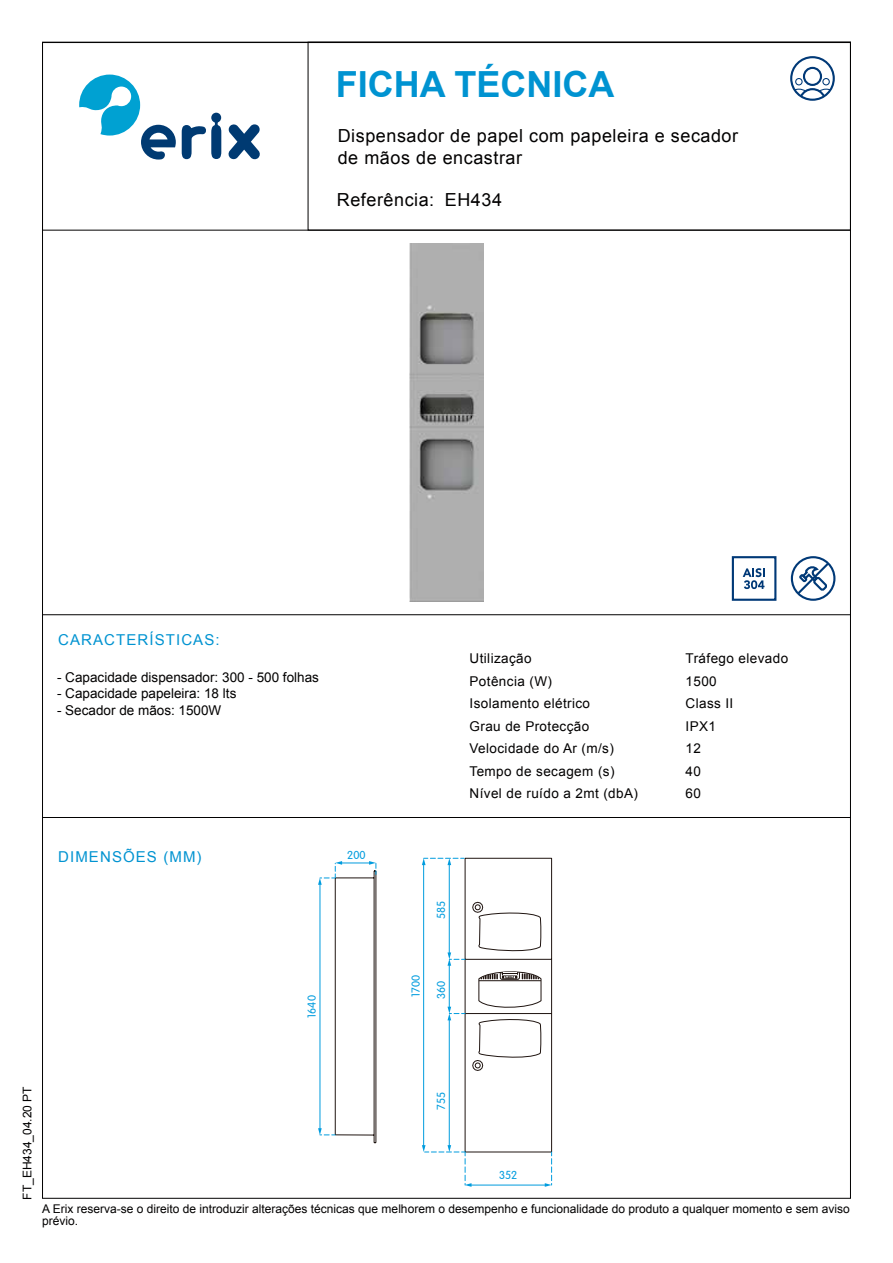
<style>
.page{position:relative;width:893px;height:1263px;background:#fff}
.page>*{position:absolute;margin:0;border:0;box-sizing:border-box;transform-origin:0 0}
.t1{font:700 36px "Arial";color:#0093d1}
.t2{font:18px/21.6px "Arial";letter-spacing:.03em;color:#020101}
.t3{font:15px "Arial";letter-spacing:.075em;color:#0093d1}
.t4{font:13.5px "Arial";letter-spacing:.03em;color:#020101}
.t5{font:13.5px "Arial";color:#020101}
.t6{font:12px/12px "Arial";color:#020101}
.t7{font:300 11.4px "VAG Rounded LT";color:#009cde}
</style>
<div class="page">
<svg style="left:182px;top:113px;width:39px;height:46px"></svg>
<svg style="left:228px;top:124px;width:32px;height:36px"></svg>
<svg style="left:79px;top:75px;width:97px;height:85px"></svg>
<div style="left:308px;top:42px;width:543px;height:188px;border:1px solid #020101"></div>
<hr style="left:42px;top:614px;width:808px;height:1px;background:#020101">
<hr style="left:42px;top:817px;width:808px;height:1px;background:#020101">
<div style="left:791px;top:556px;width:44px;height:45px;border:2px solid #003977;border-radius:50%"></div>
<svg style="left:795px;top:561px;width:36px;height:35px"></svg>
<div style="left:732px;top:556px;width:44px;height:45px;border:2px solid #003977"></div>
<svg style="left:743px;top:568px;width:22px;height:21px"></svg>
<div style="left:790px;top:56px;width:45px;height:45px;border:2px solid #003977;border-radius:50%"></div>
<div style="left:803px;top:67px;width:19px;height:19px;border:2px solid #003977;border-radius:50%"></div>
<div style="left:822px;top:78px;width:8px;height:7px;border:1px solid #003977;border-radius:50%"></div>
<div style="left:795px;top:78px;width:8px;height:7px;border:1px solid #003977;border-radius:50%"></div>
<svg style="left:793px;top:87px;width:39px;height:12px"></svg>
<img style="left:409px;top:243px;width:74px;height:358px">
<hr style="left:335px;top:1134px;width:39px;height:1px;background:#1f1410">
<hr style="left:335px;top:878px;width:1px;height:257px;background:#1f1410">
<hr style="left:374px;top:871px;width:1px;height:272px;background:#1f1410">
<hr style="left:376px;top:871px;width:1px;height:272px;background:#1f1410">
<hr style="left:320px;top:883px;width:1px;height:246px;background:#009cde">
<svg style="left:318px;top:1128px;width:17px;height:7px"></svg>
<svg style="left:318px;top:861px;width:59px;height:24px"></svg>
<svg style="left:422px;top:858px;width:130px;height:329px"></svg>
<h1 class="t1" style="left:336px;top:61px;width:280px">FICHA TÉCNICA</h1>
<h2 class="t2" style="left:338px;top:125px;width:402px">Dispensador de papel com papeleira e secador de mãos de encastrar</h2>
<h2 class="t2" style="left:337px;top:189px;width:167px">Referência: EH434</h2>
<p class="t3" style="left:58px;top:630px;width:163px">CARACTERÍSTICAS:</p>
<p class="t5" style="left:57px;top:668px;width:263px">- Capacidade dispensador: 300 - 500 folhas</p>
<p class="t5" style="left:57px;top:684px;width:181px">- Capacidade papeleira: 18 lts</p>
<p class="t5" style="left:57px;top:701px;width:166px">- Secador de mãos: 1500W</p>
<p class="t3" style="left:58px;top:847px;width:145px">DIMENSÕES (MM)</p>
<p class="t7" style="left:347px;top:849px;width:20px">200</p>
<p class="t7" style="left:305px;top:1017px;width:24px;rotate:-90deg">1640</p>
<p class="t4" style="left:470px;top:649px;width:64px">Utilização</p>
<p class="t4" style="left:686px;top:649px;width:104px">Tráfego elevado</p>
<p class="t4" style="left:470px;top:672px;width:84px">Potência (W)</p>
<p class="t4" style="left:686px;top:672px;width:33px">1500</p>
<p class="t4" style="left:470px;top:694px;width:122px">Isolamento elétrico</p>
<p class="t4" style="left:686px;top:694px;width:49px">Class II</p>
<p class="t4" style="left:470px;top:717px;width:121px">Grau de Protecção</p>
<p class="t4" style="left:686px;top:717px;width:32px">IPX1</p>
<p class="t4" style="left:470px;top:739px;width:146px">Velocidade do Ar (m/s)</p>
<p class="t4" style="left:686px;top:739px;width:17px">12</p>
<p class="t4" style="left:470px;top:762px;width:146px">Tempo de secagem (s)</p>
<p class="t4" style="left:686px;top:762px;width:17px">40</p>
<p class="t4" style="left:470px;top:784px;width:170px">Nível de ruído a 2mt (dbA)</p>
<p class="t4" style="left:686px;top:784px;width:17px">60</p>
<p class="t7" style="left:435px;top:919px;width:20px;rotate:-90deg">585</p>
<p class="t7" style="left:409px;top:997px;width:23px;rotate:-90deg">1700</p>
<p class="t7" style="left:435px;top:999px;width:20px;rotate:-90deg">360</p>
<p class="t6" style="left:21px;top:1200px;width:115px;rotate:-90deg">FT_EH434_04.20 PT</p>
<p class="t7" style="left:435px;top:1110px;width:19px;rotate:-90deg">755</p>
<p class="t7" style="left:499px;top:1168px;width:20px">352</p>
<p class="t6" style="left:42px;top:1203px;width:809px">A Erix reserva-se o direito de introduzir alterações técnicas que melhorem o desempenho e funcionalidade do produto a qualquer momento e sem aviso prévio.</p>
</div>
